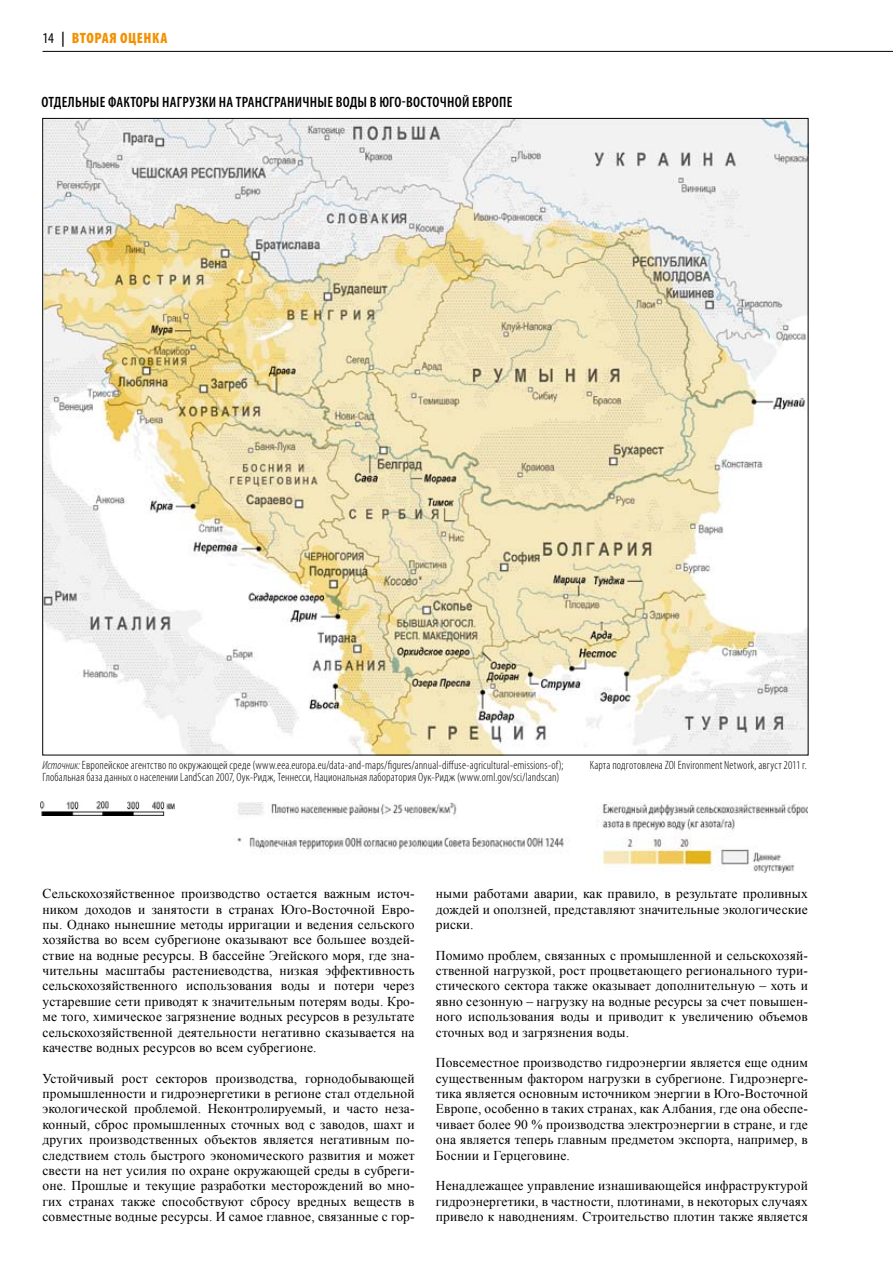
<style>
.page{position:relative;width:893px;height:1263px;background:#fff}
.page>*{position:absolute;margin:0;border:0;box-sizing:border-box;transform-origin:0 0}
.t1{font:600 condensed 15px "Myriad Pro";letter-spacing:.02em;color:#000}
.t2{font:900 condensed 15px "Myriad Pro";color:#f39100}
.t3{font:13.5px/15.5px "Times New Roman";letter-spacing:.01em;color:#000;text-align:justify}
.t4{font:300 condensed 12px "Myriad Pro";letter-spacing:.01em;color:#000}
.s1{font-weight:400;color:#000}
.s2{font-weight:600;color:#000}
.s3{font-style:italic}
</style>
<div class="page">
<hr style="left:43px;top:51px;width:850px;height:1px;background:#000">
<img style="left:45px;top:120px;width:761px;height:633px">
<img style="left:237px;top:802px;width:571px;height:70px">
<img style="left:41px;top:801px;width:134px;height:14px">
<p class="t2" style="left:43px;top:29px;width:53px"><span class="s1">14</span> <span class="s2">|</span> Вторая</p>
<p class="t2" style="left:120px;top:29px;width:17px">Оценка</p>
<p class="t1" style="left:42px;top:94px;width:303px">Отдельные факторы нагрузки на трансграничные воды</p>
<p class="t1" style="left:370px;top:94px;width:51px">в Юго-Восто</p>
<p class="t1" style="left:440px;top:94px;width:74px">чной Европе</p>
<p class="t4" style="left:43px;top:759px;width:523px"><span class="s3">Источник:</span> Европейское агентство по окружающей среде (www.eea.europa.eu/data-and-maps/figures/annual-diffuse-agricultural-emissions-of);</p>
<p class="t4" style="left:590px;top:758px;width:218px">Карта подготовлена ZOI Environment Network, август 2011 г.</p>
<p class="t4" style="left:43px;top:771px;width:518px">Глобальная база данных о населении LandScan 2007, Оук-Ридж, Теннесси, Национальная лаборатория Оук-Ридж (www.ornl.gov/sci/landscan)</p>
<p class="t3" style="left:43px;top:886px;width:374px">Сельскохозяйственное производство остается важным источ&shy;ником доходов и занятости в странах Юго-Восточной Евро&shy;пы. Однако нынешние методы ирригации и ведения сельского хозяйства во всем субрегионе оказывают все большее воздей&shy;ствие на водные ресурсы. В бассейне Эгейского моря, где зна&shy;чительны масштабы растениеводства, низкая эффективность сельскохозяйственного использования воды и потери через устаревшие сети приводят к значительным потерям воды. Кро&shy;ме того, химическое загрязнение водных ресурсов в результате сельскохозяйственной деятельности негативно сказывается на качестве водных ресурсов во всем субрегионе.</p>
<p class="t3" style="left:43px;top:1070px;width:374px">Устойчивый рост секторов производства, горнодобывающей промышленности и гидроэнергетики в регионе стал отдельной экологической проблемой. Неконтролируемый, и часто неза&shy;конный, сброс промышленных сточных вод с заводов, шахт и других производственных объектов является негативным по&shy;следствием столь быстрого экономического развития и может свести на нет усилия по охране окружающей среды в субреги&shy;оне. Прошлые и текущие разработки месторождений во мно&shy;гих странах также способствуют сбросу вредных веществ в совместные водные ресурсы. И самое главное, связанные с гор-</p>
<p class="t3" style="left:436px;top:886px;width:374px">ными работами аварии, как правило, в результате проливных дождей и оползней, представляют значительные экологические риски.</p>
<p class="t3" style="left:436px;top:947px;width:374px">Помимо проблем, связанных с промышленной и сельскохозяй&shy;ственной нагрузкой, рост процветающего регионального тури&shy;стического сектора также оказывает дополнительную – хоть и явно сезонную – нагрузку на водные ресурсы за счет повышен&shy;ного использования воды и приводит к увеличению объемов сточных вод и загрязнения воды.</p>
<p class="t3" style="left:436px;top:1055px;width:374px">Повсеместное производство гидроэнергии является еще одним существенным фактором нагрузки в субрегионе. Гидроэнерге&shy;тика является основным источником энергии в Юго-Восточной Европе, особенно в таких странах, как Албания, где она обеспе&shy;чивает более 90 % производства электроэнергии в стране, и где она является теперь главным предметом экспорта, например, в Боснии и Герцеговине.</p>
<p class="t3" style="left:436px;top:1178px;width:374px">Ненадлежащее управление изнашивающейся инфраструктурой гидроэнергетики, в частности, плотинами, в некоторых случаях привело к наводнениям. Строительство плотин также является</p>
</div>
